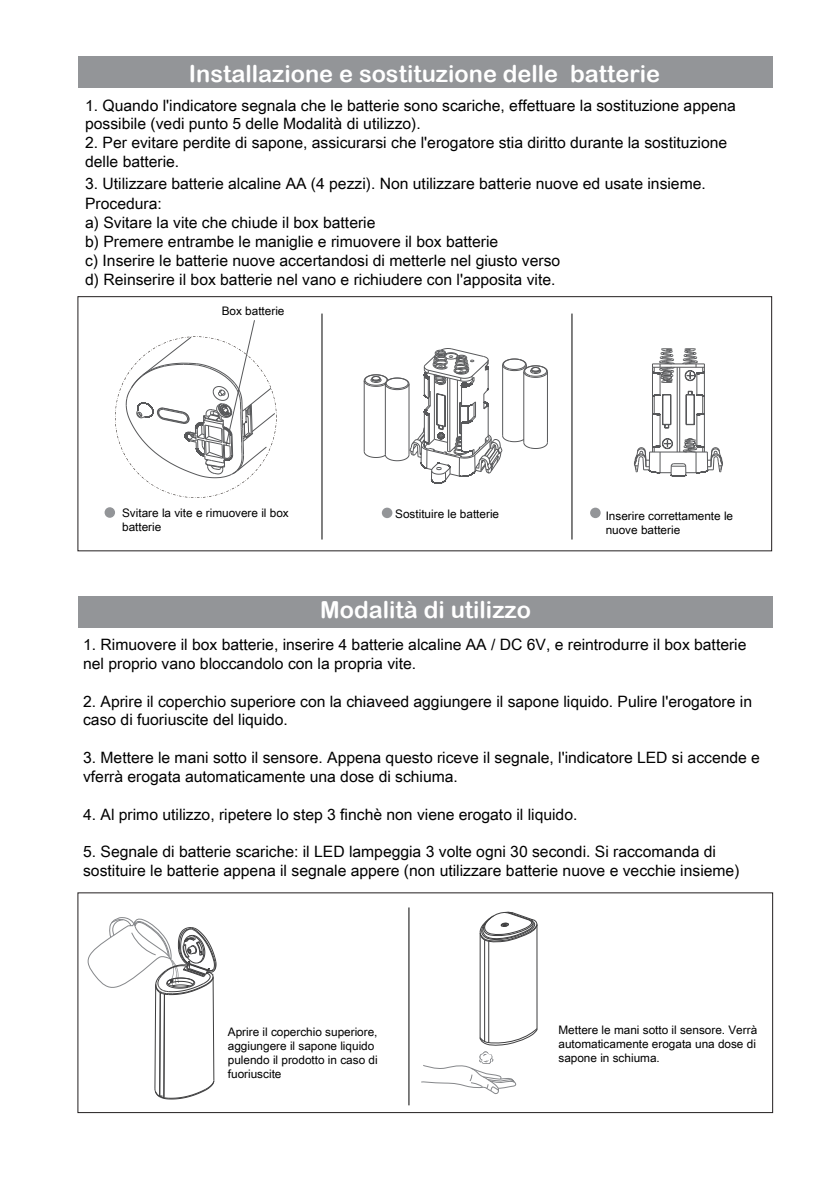
<style>
.page{position:relative;width:840px;height:1191px;background:#fff}
.page>*{position:absolute;margin:0;border:0;box-sizing:border-box;transform-origin:0 0}
.t1{font:23.6px "Arial Rounded MT Bold";color:#fff}
.t2{font:15.6px/18.8px "Arial Unicode MS";color:#000}
.t3{font:11.8px/14.2px "Arial Unicode MS";color:#000}
</style>
<div class="page">
<div style="left:78px;top:596px;width:694px;height:31px;background:#939598"></div>
<div style="left:78px;top:57px;width:694px;height:31px;background:#939598"></div>
<div style="left:104px;top:507px;width:11px;height:11px;background:#939598;border-radius:50%"></div>
<div style="left:381px;top:507px;width:11px;height:11px;background:#939598;border-radius:50%"></div>
<svg style="left:589px;top:507px;width:11px;height:11px"></svg>
<div style="left:78px;top:296px;width:693px;height:255px;border:1px solid #231f20"></div>
<hr style="left:321px;top:313px;width:1px;height:226px;background:#030303">
<hr style="left:571px;top:313px;width:1px;height:226px;background:#030303">
<hr style="left:408px;top:907px;width:1px;height:198px;background:#030303">
<svg style="left:87px;top:917px;width:129px;height:182px"></svg>
<svg style="left:115px;top:320px;width:161px;height:178px"></svg>
<svg style="left:363px;top:348px;width:184px;height:136px"></svg>
<hr style="left:651px;top:414px;width:1px;height:33px;background:#57585a">
<hr style="left:659px;top:414px;width:1px;height:32px;background:#57585a">
<hr style="left:652px;top:367px;width:52px;height:1px;background:#57585a">
<hr style="left:652px;top:363px;width:52px;height:1px;background:#57585a">
<hr style="left:676px;top:367px;width:1px;height:85px;background:#57585a">
<hr style="left:679px;top:367px;width:1px;height:85px;background:#57585a">
<hr style="left:696px;top:414px;width:1px;height:32px;background:#57585a">
<hr style="left:703px;top:364px;width:1px;height:88px;background:#57585a">
<svg style="left:633px;top:438px;width:89px;height:39px"></svg>
<svg style="left:681px;top:348px;width:23px;height:77px"></svg>
<svg style="left:651px;top:348px;width:23px;height:81px"></svg>
<svg style="left:421px;top:911px;width:117px;height:183px"></svg>
<p class="t1" style="left:189px;top:59px;width:472px">Installazione e sostituzione delle batterie</p>
<p class="t2" style="left:85px;top:95px;width:652px">1. Quando l'indicatore segnala che le batterie sono scariche, effettuare la sostituzione appena possibile (vedi punto 5 delle Modalità di utilizzo).</p>
<p class="t2" style="left:85px;top:133px;width:643px">2. Per evitare perdite di sapone, assicurarsi che l'erogatore stia diritto durante la sostituzione delle batterie.</p>
<p class="t2" style="left:85px;top:173px;width:621px;line-height:20.4px">3. Utilizzare batterie alcaline AA (4 pezzi). Non utilizzare batterie nuove ed usate insieme.<br>Procedura:</p>
<p class="t2" style="left:85px;top:213px;width:476px">a) Svitare la vite che chiude il box batterie<br>b) Premere entrambe le maniglie e rimuovere il box batterie<br>c) Inserire le batterie nuove accertandosi di metterle nel giusto verso d) Reinserire il box batterie nel vano e richiudere con l'apposita vite.</p>
<p class="t3" style="left:221px;top:303px;width:64px">Box batterie</p>
<p class="t3" style="left:122px;top:505px;width:168px">Svitare la vite e rimuovere il box batterie</p>
<p class="t3" style="left:395px;top:506px;width:105px">Sostituire le batterie</p>
<p class="t3" style="left:605px;top:508px;width:129px">Inserire correttamente le nuove batterie</p>
<p class="t1" style="left:320px;top:595px;width:212px">Modalità di utilizzo</p>
<p class="t2" style="left:83px;top:635px;width:664px">1. Rimuovere il box batterie, inserire 4 batterie alcaline AA / DC 6V, e reintrodurre il box batterie nel proprio vano bloccandolo con la propria vite.</p>
<p class="t2" style="left:83px;top:691px;width:670px">2. Aprire il coperchio superiore con la chiaveed aggiungere il sapone liquido. Pulire l'erogatore in caso di fuoriuscite del liquido.</p>
<p class="t2" style="left:83px;top:748px;width:678px">3. Mettere le mani sotto il sensore. Appena questo riceve il segnale, l'indicatore LED si accende e vferrà erogata automaticamente una dose di schiuma.</p>
<p class="t2" style="left:83px;top:804px;width:495px">4. Al primo utilizzo, ripetere lo step 3 finchè non viene erogato il liquido.</p>
<p class="t2" style="left:83px;top:842px;width:657px">5. Segnale di batterie scariche: il LED lampeggia 3 volte ogni 30 secondi. Si raccomanda di sostituire le batterie appena il segnale appere (non utilizzare batterie nuove e vecchie insieme)</p>
<p class="t3" style="left:228px;top:1024px;width:151px">Aprire il coperchio superiore, aggiungere il sapone liquido pulendo il prodotto in caso di fuoriuscite</p>
<p class="t3" style="left:558px;top:1022px;width:200px;text-align:justify">Mettere le mani sotto il sensore. Verrà automaticamente erogata una dose di sapone in schiuma.</p>
</div>
